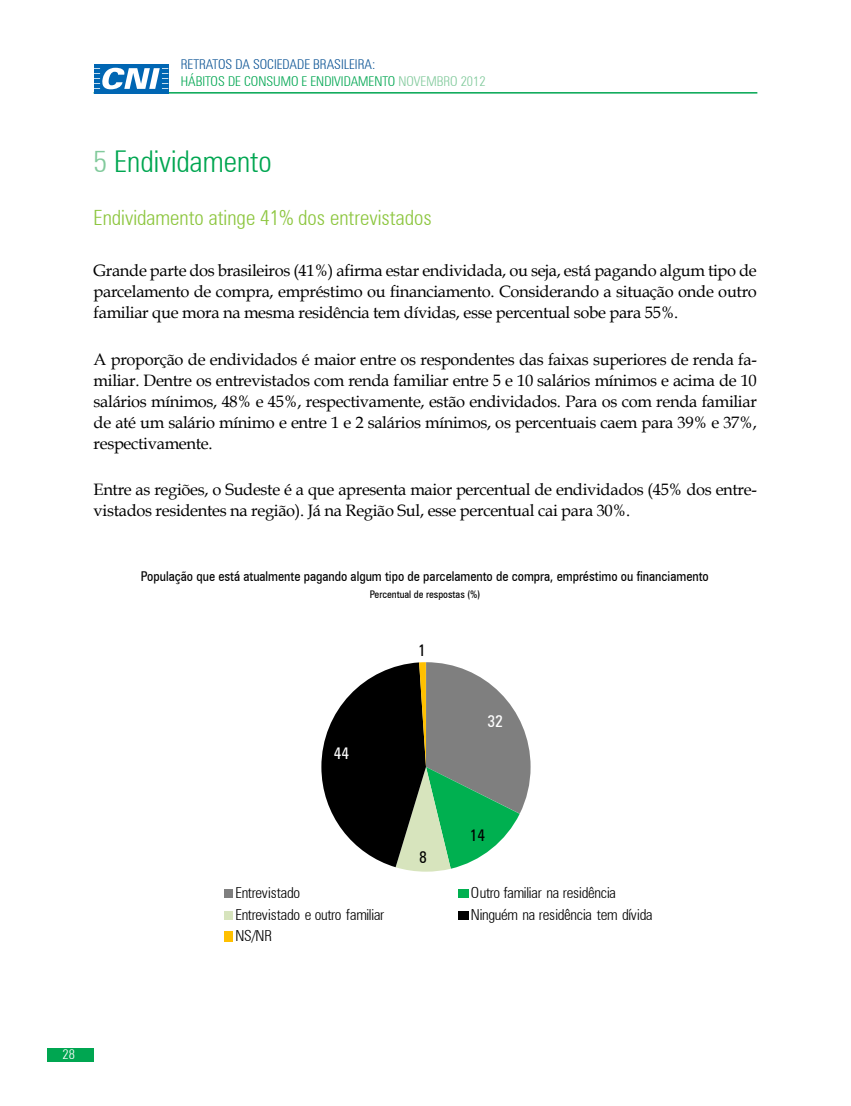
<style>
.page{position:relative;width:851px;height:1106px;background:#fff}
.page>*{position:absolute;margin:0;border:0;box-sizing:border-box;transform-origin:0 0}
.t1{font:300 condensed 30px "Zurich BT";color:#00a651}
.t2{font:300 condensed 21px "Zurich BT";color:#8dc63f}
.t3{font:16.5px/21px "Book Antiqua";letter-spacing:-.02em;color:#000;text-align:justify}
.t4{font:condensed 16.35px "Zurich BT";color:#fff}
.t5{font:condensed 16.35px "Zurich BT";color:#000}
.t6{font:300 condensed 15.15px "Zurich BT";letter-spacing:-.02em;color:#000}
.t7{font:condensed 13.5px "Zurich BT";color:#000}
.t8{font:300 condensed 13.5px/16.2px "Zurich BT";color:#0f5696}
.t9{font:300 condensed 13.5px "Zurich BT";color:#fff}
.t10{font:condensed 10.5px "Zurich BT";color:#000}
.s1{color:#00a651}
.s2{color:#82ca9c}
</style>
<div class="page">
<div style="left:47px;top:1047px;width:47px;height:14px;background:#00a651"></div>
<hr style="left:94px;top:92px;width:663px;height:2px;background:#00a651">
<div style="left:94px;top:64px;width:74px;height:29px;background:#0066b3"></div>
<svg style="left:94px;top:68px;width:74px;height:21px"></svg>
<svg style="left:321px;top:662px;width:209px;height:209px"></svg>
<div style="left:224px;top:889px;width:9px;height:9px;background:#7f7f7f"></div>
<div style="left:458px;top:889px;width:11px;height:9px;background:#00b050"></div>
<div style="left:224px;top:910px;width:9px;height:9px;background:#d7e4bd"></div>
<div style="left:458px;top:910px;width:11px;height:9px;background:#000"></div>
<div style="left:224px;top:931px;width:9px;height:10px;background:#ffc000"></div>
<p class="t8" style="left:181px;top:56px;width:306px">RETRATOS DA SOCIEDADE BRASILEIRA:<br><span class="s1">HÁBITOS DE CONSUMO E ENDIVIDAMENTO</span> <span class="s2">NOVEMBRO 2012</span></p>
<h1 class="t1" style="left:94px;top:143px;width:180px"><span class="s2">5</span> Endividamento</h1>
<p class="t2" style="left:94px;top:205px;width:339px">Endividamento atinge 41% dos entrevistados</p>
<p class="t3" style="left:94px;top:260px;width:664px">Grande parte dos brasileiros (41%) afirma estar endividada, ou seja, está pagando algum tipo de parcelamento de compra, empréstimo ou financiamento. Considerando a situação onde outro familiar que mora na mesma residência tem dívidas, esse percentual sobe para 55%.</p>
<p class="t3" style="left:94px;top:348px;width:664px">A proporção de endividados é maior entre os respondentes das faixas superiores de renda fa&shy;miliar. Dentre os entrevistados com renda familiar entre 5 e 10 salários mínimos e acima de 10 salários mínimos, 48% e 45%, respectivamente, estão endividados. Para os com renda familiar de até um salário mínimo e entre 1 e 2 salários mínimos, os percentuais caem para 39% e 37%, respectivamente.</p>
<p class="t3" style="left:94px;top:479px;width:664px">Entre as regiões, o Sudeste é a que apresenta maior percentual de endividados (45% dos entre&shy;vistados residentes na região). Já na Região Sul, esse percentual cai para 30%.</p>
<p class="t7" style="left:141px;top:568px;width:569px">População que está atualmente pagando algum tipo de parcelamento de compra, empréstimo ou financiamento</p>
<p class="t10" style="left:369px;top:587px;width:112px">Percentual de respostas (%)</p>
<p class="t4" style="left:334px;top:743px;width:17px">44</p>
<p class="t5" style="left:418px;top:640px;width:9px">1</p>
<p class="t5" style="left:419px;top:847px;width:9px">8</p>
<p class="t4" style="left:487px;top:710px;width:17px">32</p>
<p class="t5" style="left:470px;top:825px;width:17px">14</p>
<p class="t6" style="left:235px;top:883px;width:66px">Entrevistado</p>
<p class="t6" style="left:471px;top:883px;width:147px">Outro familiar na residência</p>
<p class="t6" style="left:235px;top:905px;width:150px">Entrevistado e outro familiar</p>
<p class="t6" style="left:471px;top:905px;width:183px">Ninguém na residência tem dívida</p>
<p class="t6" style="left:235px;top:926px;width:38px">NS/NR</p>
<p class="t9" style="left:63px;top:1045px;width:14px">28</p>
</div>
